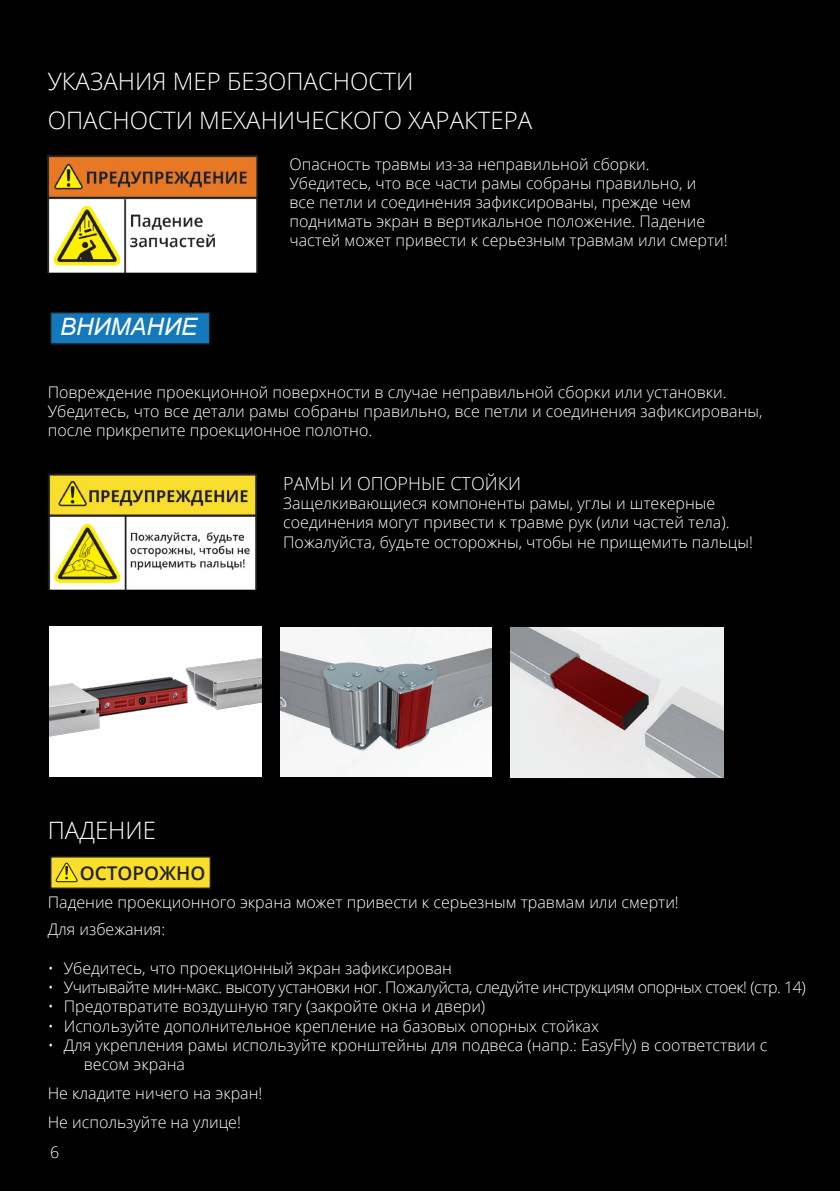
<style>
.page{position:relative;width:840px;height:1191px;background:#fff}
.page>*{position:absolute;margin:0;border:0;box-sizing:border-box;transform-origin:0 0}
.Allgemeines_Text{font:300 24px "Open Sans";color:#fff}
.t1{font:italic 24px "Arial";color:#fff}
.t2{font:600 19px "Open Sans";color:#231f20}
.Allgemeines_Text-2{font:300 18px "Open Sans";color:#fff}
.Allgemeines_Text-3{font:300 16px/19.2px "Open Sans";color:#fff}
.Allgemeines_Text-4{font:300 16px "Open Sans";letter-spacing:-.03em;color:#fff}
</style>
<div class="page">
<div style="left:0;top:0;width:839px;height:1191px;background:#000"></div>
<img style="left:281px;top:627px;width:210px;height:149px">
<img style="left:510px;top:627px;width:213px;height:150px">
<img style="left:48px;top:156px;width:209px;height:116px">
<img style="left:48px;top:473px;width:208px;height:117px">
<div style="left:49px;top:626px;width:212px;height:151px;background:#fff"></div>
<img style="left:49px;top:658px;width:212px;height:79px">
<div style="left:51px;top:857px;width:159px;height:31px;background:#fade2c"></div>
<div style="left:50px;top:856px;width:161px;height:33px;border:1px solid #231f20"></div>
<svg style="left:55px;top:862px;width:23px;height:20px"></svg>
<div style="left:51px;top:313px;width:158px;height:31px;background:#1378bc"></div>
<div style="left:50px;top:312px;width:160px;height:32px;border:1px solid #231f20"></div>
<p class="Allgemeines_Text" style="left:48px;top:65px;width:367px">УКАЗАНИЯ МЕР БЕЗОПАСНОСТИ</p>
<p class="Allgemeines_Text" style="left:48px;top:104px;width:485px">ОПАСНОСТИ МЕХАНИЧЕСКОГО ХАРАКТЕРА</p>
<p class="t1" style="left:60px;top:311px;width:138px">ВНИМАНИЕ</p>
<p class="Allgemeines_Text-3" style="left:289px;top:154px;width:361px">Опасность травмы из-за неправильной сборки.</p>
<p class="Allgemeines_Text-3" style="left:289px;top:173px;width:439px">Убедитесь, что все части рамы собраны правильно, и<br>все петли и соединения зафиксированы, прежде чем поднимать экран в вертикальное положение. Падение частей может привести к серьезным травмам или смерти!</p>
<p class="Allgemeines_Text-3" style="left:48px;top:382px;width:679px">Повреждение проекционной поверхности в случае неправильной сборки или установки.</p>
<p class="Allgemeines_Text-3" style="left:48px;top:401px;width:715px">Убедитесь, что все детали рамы собраны правильно, все петли и соединения зафиксированы, после прикрепите проекционное полотно.</p>
<p class="Allgemeines_Text-2" style="left:283px;top:471px;width:239px">РАМЫ И ОПОРНЫЕ СТОЙКИ</p>
<p class="Allgemeines_Text-3" style="left:283px;top:493px;width:471px">Защелкивающиеся компоненты рамы, углы и штекерные соединения могут привести к травме рук (или частей тела).<br>Пожалуйста, будьте осторожны, чтобы не прищемить пальцы!</p>
<p class="Allgemeines_Text" style="left:48px;top:814px;width:110px">ПАДЕНИЕ</p>
<p class="t2" style="left:80px;top:860px;width:127px">ОСТОРОЖНО</p>
<p class="Allgemeines_Text-3" style="left:48px;top:888px;width:632px;line-height:27.4px">Падение проекционного экрана может привести к серьезным травмам или смерти!<br>Для избежания:</p>
<p class="Allgemeines_Text-3" style="left:48px;top:958px;width:405px">• Убедитесь, что проекционный экран зафиксирован</p>
<p class="Allgemeines_Text-4" style="left:48px;top:976px;width:759px">• Учитывайте мин-макс. высоту установки ног. Пожалуйста, следуйте инструкциям опорных стоек! (стр. 14)</p>
<p class="Allgemeines_Text-3" style="left:48px;top:996px;width:439px">• Предотвратите воздушную тягу (закройте окна и двери)</p>
<p class="Allgemeines_Text-3" style="left:48px;top:1015px;width:552px">• Используйте дополнительное крепление на базовых опорных стойках</p>
<p class="Allgemeines_Text-3" style="left:48px;top:1035px;width:720px">• Для укрепления рамы используйте кронштейны для подвеса (напр.: EasyFly) в соответствии с</p>
<p class="Allgemeines_Text-3" style="left:48px;top:1049px;width:216px;line-height:28.8px;text-indent:36px">весом экрана<br>Не кладите ничего на экран!<br>Не используйте на улице!</p>
<p class="Allgemeines_Text-3" style="left:50px;top:1142px;width:11px">6</p>
</div>
